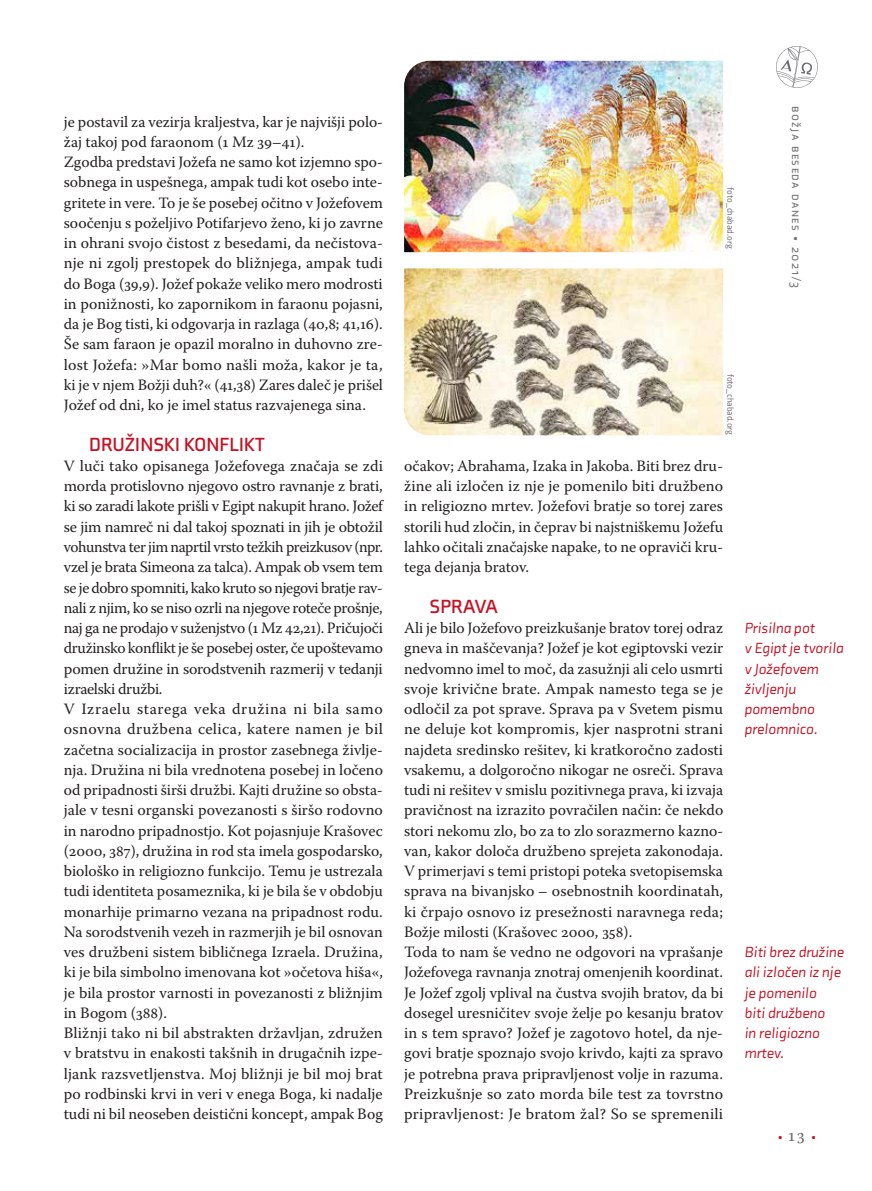
<style>
.page{position:relative;width:872px;height:1191px;background:#fff}
.page>*{position:absolute;margin:0;border:0;box-sizing:border-box;transform-origin:0 0}
.t1{font:700 19.5px "Axia";color:#c41324}
.t2{font:15.75px/20.2px "Warnock Pro";color:#231f20}
.t3{font:italic 15px/20.2px "Axia";color:#c41324}
.t4{font:13.05px "Axia";color:#6c6d70}
.t5{font:13.05px "Axia";color:#c41324}
.t6{font:9px "Axia";color:#6c6d70}
.s1{font-family:"Warnock Pro";font-size:18px;color:#6c6d70}
</style>
<div class="page">
<img style="left:404px;top:61px;width:319px;height:191px">
<img style="left:404px;top:268px;width:319px;height:167px">
<svg style="left:776px;top:46px;width:41px;height:42px"></svg>
<p class="t2" style="left:64px;top:111px;width:321px">je postavil za vezirja kraljestva, kar je najvišji polo&shy;žaj takoj pod faraonom (1 Mz 39–41).<br>Zgodba predstavi Jožefa ne samo kot izjemno spo&shy;sobnega in uspešnega, ampak tudi kot osebo inte&shy;gritete in vere. To je še posebej očitno v Jožefovem soočenju s poželjivo Potifarjevo ženo, ki jo zavrne in ohrani svojo čistost z besedami, da nečistova&shy;nje ni zgolj prestopek do bližnjega, ampak tudi do Boga (39,9). Jožef pokaže veliko mero modrosti in ponižnosti, ko zapornikom in faraonu pojasni, da je Bog tisti, ki odgovarja in razlaga (40,8; 41,16).<br>Še sam faraon je opazil moralno in duhovno zre&shy;lost Jožefa: »Mar bomo našli moža, kakor je ta, ki je v njem Božji duh?« (41,38) Zares daleč je prišel Jožef od dni, ko je imel status razvajenega sina.</p>
<p class="t1" style="left:89px;top:432px;width:175px">DRUŽINSKI KONFLIKT</p>
<p class="t2" style="left:64px;top:455px;width:321px">V luči tako opisanega Jožefovega značaja se zdi morda protislovno njegovo ostro ravnanje z brati, ki so zaradi lakote prišli v Egipt nakupit hrano. Jožef se jim namreč ni dal takoj spoznati in jih je obtožil vohunstva ter jim naprtil vrsto težkih preizkusov (npr. vzel je brata Simeona za talca). Ampak ob vsem tem se je dobro spomniti, kako kruto so njegovi bratje rav&shy;nali z njim, ko se niso ozrli na njegove roteče prošnje, naj ga ne prodajo v suženjstvo (1 Mz 42,21). Pričujoči družinsko konflikt je še posebej oster, če upoštevamo pomen družine in sorodstvenih razmerij v tedanji izraelski družbi.<br>V Izraelu starega veka družina ni bila samo osnovna družbena celica, katere namen je bil začetna socializacija in prostor zasebnega življe&shy;nja. Družina ni bila vrednotena posebej in ločeno od pripadnosti širši družbi. Kajti družine so obsta&shy;jale v tesni organski povezanosti s širšo rodovno in narodno pripadnostjo. Kot pojasnjuje Krašovec (2000, 387), družina in rod sta imela gospodarsko, biološko in religiozno funkcijo. Temu je ustrezala tudi identiteta posameznika, ki je bila še v obdobju monarhije primarno vezana na pripadnost rodu.<br>Na sorodstvenih vezeh in razmerjih je bil osnovan ves družbeni sistem bibličnega Izraela. Družina, ki je bila simbolno imenovana kot »očetova hiša«, je bila prostor varnosti in povezanosti z bližnjim in Bogom (388).<br>Bližnji tako ni bil abstrakten državljan, združen v bratstvu in enakosti takšnih in drugačnih izpe&shy;ljank razsvetljenstva. Moj bližnji je bil moj brat po rodbinski krvi in veri v enega Boga, ki nadalje tudi ni bil neoseben deistični koncept, ampak Bog</p>
<p class="t2" style="left:404px;top:455px;width:321px;text-align:justify">očakov; Abrahama, Izaka in Jakoba. Biti brez dru&shy;žine ali izločen iz nje je pomenilo biti družbeno in religiozno mrtev. Jožefovi bratje so torej zares storili hud zločin, in čeprav bi najstniškemu Jožefu lahko očitali značajske napake, to ne opraviči kru&shy;tega dejanja bratov.</p>
<p class="t6" style="left:735px;top:187px;width:63px;rotate:90deg">foto_chabad.org</p>
<p class="t6" style="left:735px;top:374px;width:63px;rotate:90deg">foto_chabad.org</p>
<p class="t1" style="left:429px;top:594px;width:70px">SPRAVA</p>
<p class="t2" style="left:404px;top:617px;width:321px">Ali je bilo Jožefovo preizkušanje bratov torej odraz gneva in maščevanja? Jožef je kot egiptovski vezir nedvomno imel to moč, da zasužnji ali celo usmrti svoje krivične brate. Ampak namesto tega se je odločil za pot sprave. Sprava pa v Svetem pismu ne deluje kot kompromis, kjer nasprotni strani najdeta sredinsko rešitev, ki kratkoročno zadosti vsakemu, a dolgoročno nikogar ne osreči. Sprava tudi ni rešitev v smislu pozitivnega prava, ki izvaja pravičnost na izrazito povračilen način: če nekdo stori nekomu zlo, bo za to zlo sorazmerno kazno&shy;van, kakor določa družbeno sprejeta zakonodaja.<br>V primerjavi s temi pristopi poteka svetopisemska sprava na bivanjsko – osebnostnih koordinatah, ki črpajo osnovo iz presežnosti naravnega reda; Božje milosti (Krašovec 2000, 358).<br>Toda to nam še vedno ne odgovori na vprašanje Jožefovega ravnanja znotraj omenjenih koordinat.<br>Je Jožef zgolj vplival na čustva svojih bratov, da bi dosegel uresničitev svoje želje po kesanju bratov in s tem spravo? Jožef je zagotovo hotel, da nje&shy;govi bratje spoznajo svojo krivdo, kajti za spravo je potrebna prava pripravljenost volje in razuma.<br>Preizkušnje so zato morda bile test za tovrstno pripravljenost: Je bratom žal? So se spremenili</p>
<p class="t4" style="left:804px;top:106px;width:183px;rotate:90deg">božja beseda danes • 2021/3</p>
<p class="t3" style="left:744px;top:618px;width:101px">Prisilna pot<br>v Egipt je tvorila v Jožefovem življenju pomembno prelomnico.</p>
<p class="t3" style="left:744px;top:942px;width:101px">Biti brez družine ali izločen iz nje je pomenilo<br>biti družbeno<br>in religiozno mrtev.</p>
<p class="t5" style="left:777px;top:1128px;width:40px">•<span class="s1">13</span>•</p>
</div>
